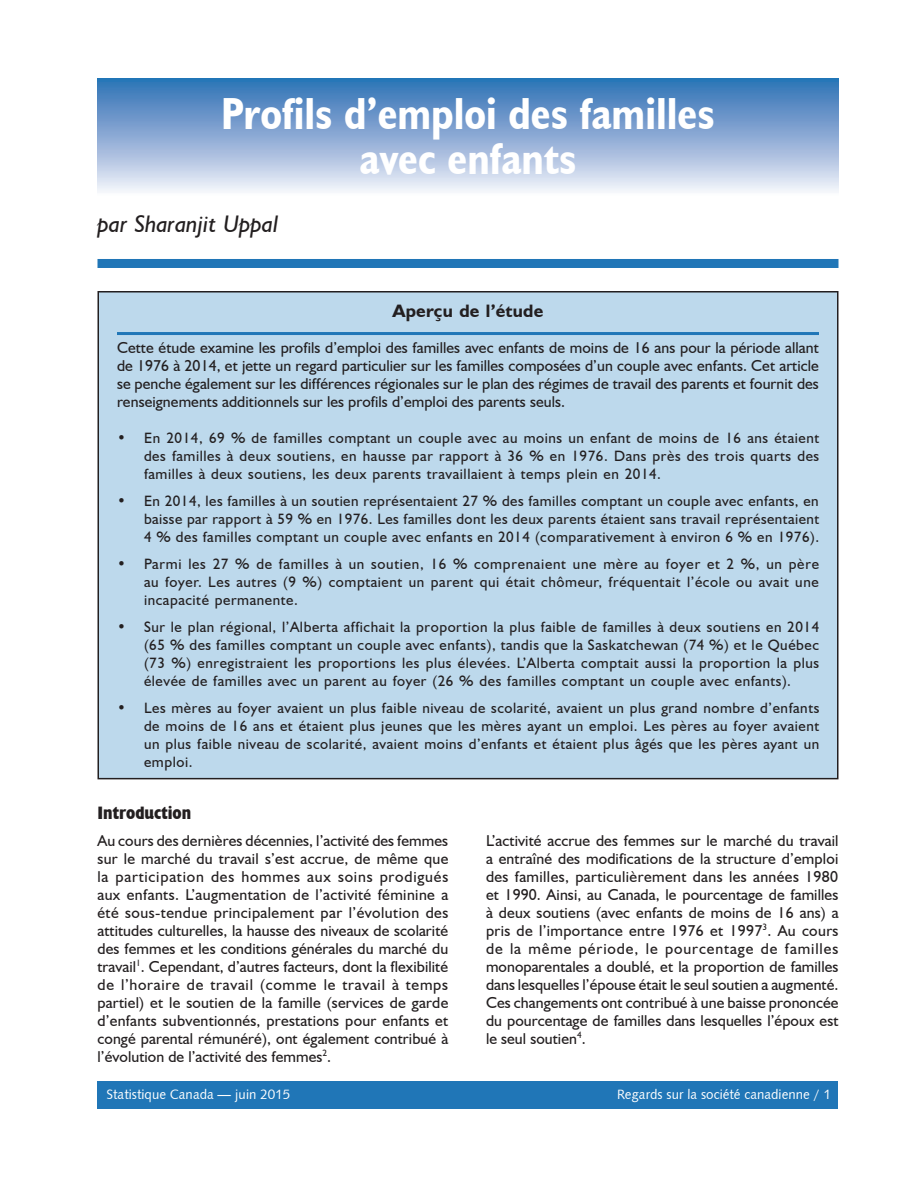
<style>
.page{position:relative;width:918px;height:1188px;background:#fff}
.page>*{position:absolute;margin:0;border:0;box-sizing:border-box;transform-origin:0 0}
.ArticleTitle{font:700 condensed 45px/45px "Humanist 521 BT";color:#fff;text-align:center}
.ArticleByline{font:italic 24px "Humanist 521 BT";color:#231f20}
.BoxTitle{font:700 18px "Humanist 521 BT";letter-spacing:.01em;color:#231f20}
.ART-subhead{font:700 condensed 18px "Humanist 521 BT Xtra";color:#231f20}
.BodyText{font:15.75px/18px "Humanist 521 BT";letter-spacing:.005em;color:#231f20;text-align:justify}
.t1{font:15px/18px "Humanist 521 BT";letter-spacing:.04em;color:#231f20;text-align:justify}
.PG-footer-R{font:13.5px "Humanist 531 BT Roman A";color:#fff}
</style>
<div class="page">
<div style="left:98px;top:1081px;width:740px;height:27px;background:#2076b7"></div>
<div style="left:98px;top:79px;width:740px;height:117px;background:linear-gradient(to bottom,#2b6db3,#f7f3fa)"></div>
<div style="left:98px;top:292px;width:740px;height:487px;background:#bdd9ec"></div>
<hr style="left:117px;top:332px;width:702px;height:3px;background:#2076b7">
<div style="left:98px;top:291px;width:740px;height:488px;border:2px solid #231f20"></div>
<div style="left:98px;top:259px;width:740px;height:9px;background:#2076b7"></div>
<p class="ArticleTitle" style="left:221px;top:91px;width:495px">Profils d’emploi des familles avec enfants</p>
<p class="ArticleByline" style="left:98px;top:209px;width:182px">par Sharanjit Uppal</p>
<p class="BoxTitle" style="left:393px;top:300px;width:152px">Aperçu de l’étude</p>
<p class="BodyText" style="left:117px;top:338px;width:703px">Cette étude examine les profils d’emploi des familles avec enfants de moins de 16 ans pour la période allant de 1976 à 2014, et jette un regard particulier sur les familles composées d’un couple avec enfants. Cet article se penche également sur les différences régionales sur le plan des régimes de travail des parents et fournit des renseignements additionnels sur les profils d’emploi des parents seuls.</p>
<p class="t1" style="left:144px;top:429px;width:677px;text-indent:-27px">• En 2014, 69 % de familles comptant un couple avec au moins un enfant de moins de 16 ans étaient des familles à deux soutiens, en hausse par rapport à 36 % en 1976. Dans près des trois quarts des familles à deux soutiens, les deux parents travaillaient à temps plein en 2014.</p>
<p class="t1" style="left:144px;top:492px;width:677px;text-indent:-27px">• En 2014, les familles à un soutien représentaient 27 % des familles comptant un couple avec enfants, en baisse par rapport à 59 % en 1976. Les familles dont les deux parents étaient sans travail représentaient 4 % des familles comptant un couple avec enfants en 2014 (comparativement à environ 6 % en 1976).</p>
<p class="t1" style="left:144px;top:555px;width:677px;text-indent:-27px">• Parmi les 27 % de familles à un soutien, 16 % comprenaient une mère au foyer et 2 %, un père au foyer. Les autres (9 %) comptaient un parent qui était chômeur, fréquentait l’école ou avait une incapacité permanente.</p>
<p class="t1" style="left:144px;top:618px;width:677px;text-indent:-27px">• Sur le plan régional, l’Alberta affichait la proportion la plus faible de familles à deux soutiens en 2014 (65 % des familles comptant un couple avec enfants), tandis que la Saskatchewan (74 %) et le Québec (73 %) enregistraient les proportions les plus élevées. L’Alberta comptait aussi la proportion la plus élevée de familles avec un parent au foyer (26 % des familles comptant un couple avec enfants).</p>
<p class="t1" style="left:144px;top:699px;width:677px;text-indent:-27px">• Les mères au foyer avaient un plus faible niveau de scolarité, avaient un plus grand nombre d’enfants de moins de 16 ans et étaient plus jeunes que les mères ayant un emploi. Les pères au foyer avaient un plus faible niveau de scolarité, avaient moins d’enfants et étaient plus âgés que les pères ayant un emploi.</p>
<p class="ART-subhead" style="left:98px;top:801px;width:95px">Introduction</p>
<p class="BodyText" style="left:98px;top:831px;width:352px">Au cours des dernières décennies, l’activité des femmes sur le marché du travail s’est accrue, de même que la participation des hommes aux soins prodigués aux enfants. L’augmentation de l’activité féminine a été sous-tendue principalement par l’évolution des attitudes culturelles, la hausse des niveaux de scolarité des femmes et les conditions générales du marché du travail<sup>1</sup>. Cependant, d’autres facteurs, dont la flexibilité de l’horaire de travail (comme le travail à temps partiel) et le soutien de la famille (services de garde d’enfants subventionnés, prestations pour enfants et congé parental rémunéré), ont également contribué à l’évolution de l’activité des femmes<sup>2</sup>.</p>
<p class="BodyText" style="left:486px;top:831px;width:354px">L’activité accrue des femmes sur le marché du travail a entraîné des modifications de la structure d’emploi des familles, particulièrement dans les années 1980 et 1990. Ainsi, au Canada, le pourcentage de familles à deux soutiens (avec enfants de moins de 16 ans) a pris de l’importance entre 1976 et 1997<sup>3</sup>. Au cours de la même période, le pourcentage de familles monoparentales a doublé, et la proportion de familles dans lesquelles l’épouse était le seul soutien a augmenté.<br>Ces changements ont contribué à une baisse prononcée du pourcentage de familles dans lesquelles l’époux est le seul soutien<sup>4</sup>.</p>
<p class="PG-footer-R" style="left:106px;top:1086px;width:185px">Statistique Canada — juin 2015</p>
<p class="PG-footer-R" style="left:617px;top:1086px;width:215px">Regards sur la société canadienne / 1</p>
</div>
